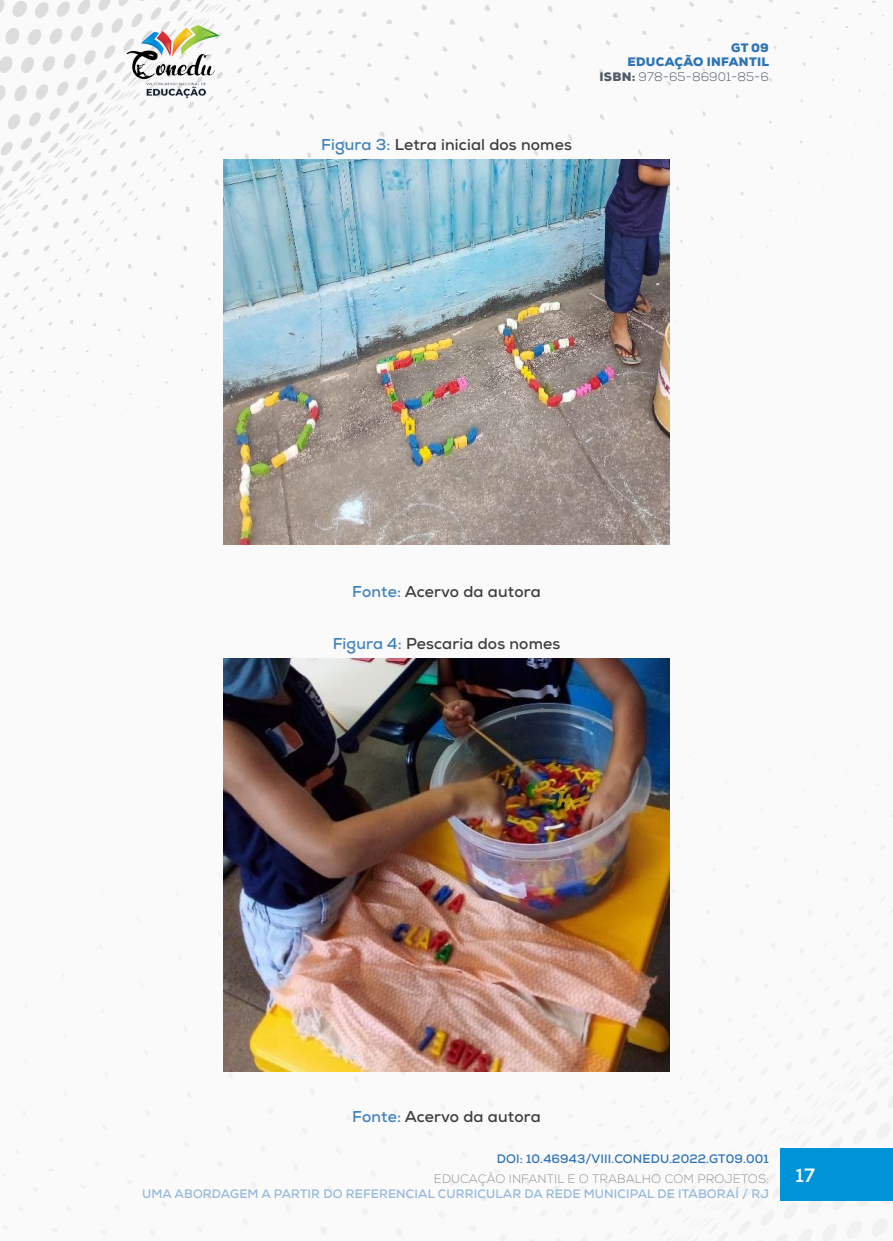
<style>
.page{position:relative;width:893px;height:1241px;background:#fff}
.page>*{position:absolute;margin:0;border:0;box-sizing:border-box;transform-origin:0 0}
.t1{font:700 19.25px "Nexa";color:#fff}
._11_LEGENDAS{font:700 15.75px "Nexa";letter-spacing:.01em;color:#3e3e3f}
._12_FONTES{font:700 15.75px "Nexa";letter-spacing:.01em;color:#3e3e3f}
.t2{font:700 12.25px "Nexa";letter-spacing:.01em;color:#96b9da}
.t3{font:900 12.25px/14.7px "Nexa";letter-spacing:.025em;color:#2e74b5;text-align:right}
.t4{font:300 12.25px "Nexa";letter-spacing:.01em;color:#939598}
.t5{font:700 12.25px "Nexa";letter-spacing:.01em;color:#2e74b5}
.s1{color:#4382bc}
.s2{color:#505b64}
.s3{font-weight:300;color:#505b64}
</style>
<div class="page">
<img style="left:0;top:0;width:893px;height:1240px">
<div style="left:781px;top:1148px;width:112px;height:52px;background:#0093d8"></div>
<img style="left:124px;top:25px;width:98px;height:74px">
<img style="left:223px;top:159px;width:447px;height:385px">
<img style="left:223px;top:658px;width:447px;height:412px">
<p class="_11_LEGENDAS" style="left:321px;top:135px;width:252px"><span class="s1">Figura 3:</span> Letra inicial dos nomes</p>
<p class="t3" style="left:599px;top:40px;width:171px">GT 09<br>EDUCAÇÃO INFANTIL<br><span class="s2">ISBN:</span> <span class="s3">978-65-86901-85-6</span></p>
<p class="_12_FONTES" style="left:352px;top:581px;width:190px"><span class="s1">Fonte:</span> Acervo da autora</p>
<p class="_11_LEGENDAS" style="left:333px;top:633px;width:229px"><span class="s1">Figura 4:</span> Pescaria dos nomes</p>
<p class="_12_FONTES" style="left:352px;top:1106px;width:190px"><span class="s1">Fonte:</span> Acervo da autora</p>
<p class="t5" style="left:497px;top:1150px;width:274px">DOI: 10.46943/VIII.CONEDU.2022.GT09.001</p>
<p class="t4" style="left:434px;top:1171px;width:337px">EDUCAÇÃO INFANTIL E O TRABALHO COM PROJETOS:</p>
<p class="t2" style="left:142px;top:1185px;width:628px">UMA ABORDAGEM A PARTIR DO REFERENCIAL CURRICULAR DA REDE MUNICIPAL DE ITABORAÍ / RJ</p>
<h1 class="t1" style="left:796px;top:1162px;width:21px">17</h1>
</div>
